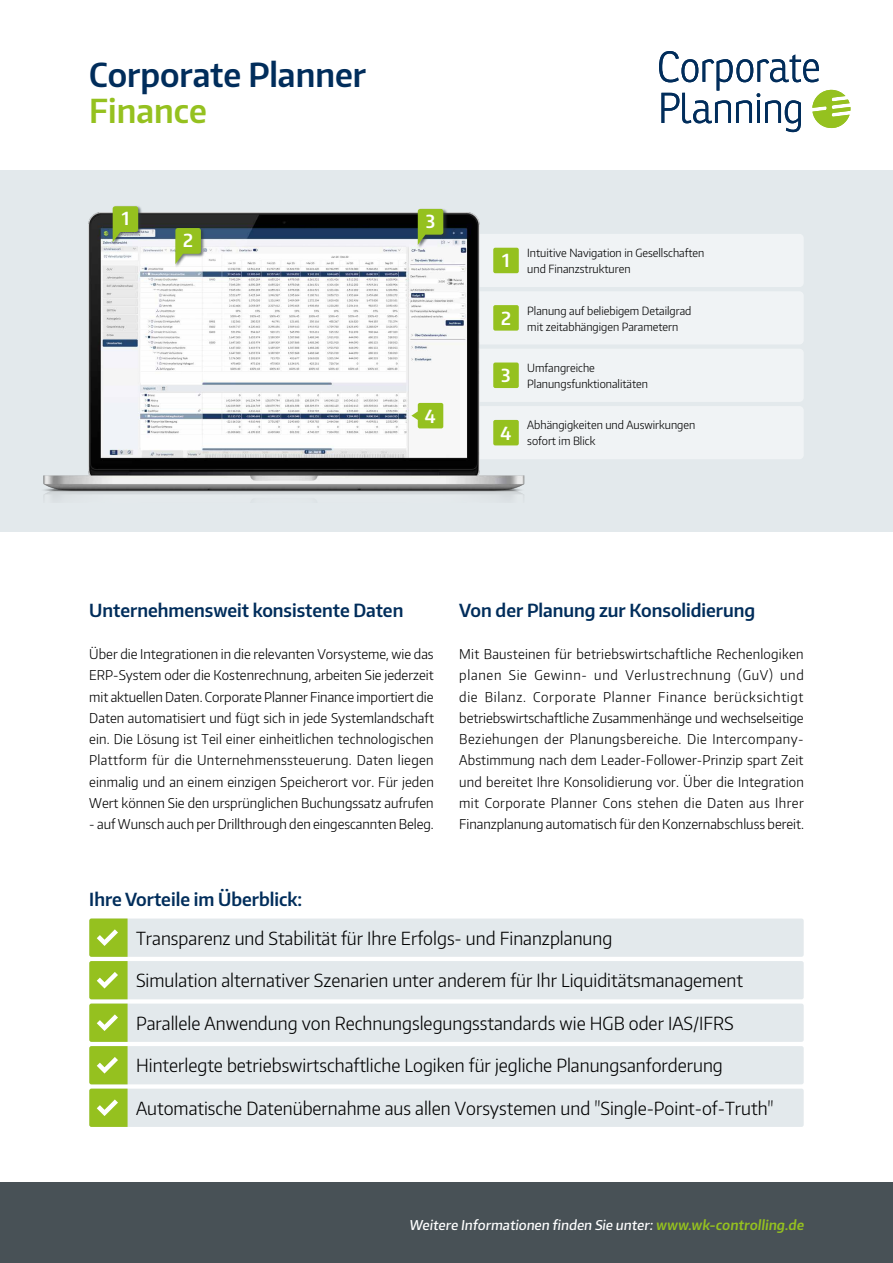
<style>
.page{position:relative;width:893px;height:1263px;background:#fff}
.page>*{position:absolute;margin:0;border:0;box-sizing:border-box;transform-origin:0 0}
.t1{font:700 33px "Encode CP Semi";color:#012d5b}
.t2{font:700 33px "Encode CP Semi";color:#95c11f}
.t3{font:18px "Encode CP Light";color:#000}
.t4{font:700 18px "Encode CP Semi";color:#012d5b}
.t5{font:700 18px "Encode CP Semi";color:#fff}
.t6{font:13.5px/21.3px "Encode CP Light";letter-spacing:.015em;color:#000;text-align:justify}
.t7{font:13.5px "Encode CP Medium";color:#fff}
.t8{font:11.25px/15.9px "Encode CP Light";color:#000}
.s1{font-family:"Encode CP Semi";font-weight:700;color:#95c11f}
</style>
<div class="page">
<svg style="left:659px;top:51px;width:191px;height:81px"></svg>
<div style="left:0;top:1182px;width:893px;height:81px;background:#485156"></div>
<div style="left:89px;top:1089px;width:715px;height:38px;background:#e3e9ec;border-radius:2px"></div>
<div style="left:89px;top:1046px;width:715px;height:38px;background:#e3e9ec;border-radius:2px"></div>
<div style="left:89px;top:1003px;width:715px;height:39px;background:#e3e9ec;border-radius:2px"></div>
<div style="left:89px;top:961px;width:715px;height:38px;background:#e3e9ec;border-radius:2px"></div>
<div style="left:89px;top:918px;width:715px;height:39px;background:#e3e9ec;border-radius:2px"></div>
<div style="left:0;top:170px;width:893px;height:361px;background:#e3e9ec"></div>
<div style="left:459px;top:234px;width:345px;height:53px;background:#f0f3f5;border-radius:4px"></div>
<div style="left:459px;top:291px;width:345px;height:53px;background:#f0f3f5;border-radius:4px"></div>
<div style="left:459px;top:349px;width:345px;height:53px;background:#f0f3f5;border-radius:4px"></div>
<div style="left:459px;top:406px;width:345px;height:53px;background:#f0f3f5;border-radius:4px"></div>
<img style="left:43px;top:213px;width:482px;height:286px">
<div style="left:493px;top:248px;width:26px;height:25px;background:#95c11f;border-radius:2px"></div>
<div style="left:493px;top:305px;width:26px;height:26px;background:#95c11f;border-radius:2px"></div>
<div style="left:493px;top:362px;width:26px;height:26px;background:#95c11f;border-radius:2px"></div>
<div style="left:493px;top:420px;width:26px;height:25px;background:#95c11f;border-radius:2px"></div>
<div style="left:417px;top:208px;width:31px;height:41px;background:#2d373b;opacity:.66"></div>
<svg style="left:418px;top:209px;width:25px;height:36px"></svg>
<div style="left:112px;top:205px;width:31px;height:41px;background:#2d373b;opacity:.66"></div>
<svg style="left:113px;top:206px;width:25px;height:36px"></svg>
<svg style="left:411px;top:403px;width:32px;height:25px"></svg>
<svg style="left:89px;top:918px;width:39px;height:209px;background:#a6cb45"></svg>
<div style="left:175px;top:227px;width:30px;height:41px;background:#2d373b;opacity:.66"></div>
<svg style="left:175px;top:228px;width:26px;height:36px"></svg>
<h1 class="t1" style="left:89px;top:53px;width:278px">Corporate Planner</h1>
<h1 class="t2" style="left:89px;top:89px;width:119px">Finance</h1>
<h2 class="t5" style="left:122px;top:207px;width:9px">1</h2>
<h2 class="t5" style="left:426px;top:209px;width:11px">3</h2>
<h2 class="t5" style="left:183px;top:228px;width:11px">2</h2>
<h2 class="t5" style="left:425px;top:404px;width:12px">4</h2>
<h2 class="t5" style="left:502px;top:249px;width:9px">1</h2>
<h2 class="t5" style="left:501px;top:306px;width:11px">2</h2>
<h2 class="t5" style="left:501px;top:364px;width:11px">3</h2>
<h2 class="t5" style="left:501px;top:421px;width:12px">4</h2>
<p class="t8" style="left:527px;top:245px;width:179px">Intuitive Navigation in Gesellschaften und Finanzstrukturen</p>
<p class="t8" style="left:527px;top:302px;width:166px">Planung auf beliebigem Detailgrad mit zeitabhängigen Parametern</p>
<p class="t8" style="left:527px;top:360px;width:122px">Umfangreiche<br>Planungsfunktionalitäten</p>
<p class="t8" style="left:527px;top:417px;width:169px">Abhängigkeiten und Auswirkungen sofort im Blick</p>
<h2 class="t4" style="left:89px;top:598px;width:316px">Unternehmensweit konsistente Daten</h2>
<p class="t6" style="left:89px;top:643px;width:346px">Über die Integrationen in die relevanten Vorsysteme, wie das ERP-System oder die Kostenrechnung, arbeiten Sie jederzeit mit aktuellen Daten. Corporate Planner Finance importiert die Daten automatisiert und fügt sich in jede Systemlandschaft ein. Die Lösung ist Teil einer einheitlichen technologischen Plattform für die Unternehmenssteuerung. Daten liegen einmalig und an einem einzigen Speicherort vor. Für jeden Wert können Sie den ursprünglichen Buchungssatz aufrufen</p>
<p class="t6" style="left:89px;top:813px;width:346px">- auf Wunsch auch per Drillthrough den eingescannten Beleg.</p>
<h2 class="t4" style="left:89px;top:887px;width:214px">Ihre Vorteile im Überblick:</h2>
<h2 class="t4" style="left:459px;top:598px;width:297px">Von der Planung zur Konsolidierung</h2>
<p class="t6" style="left:459px;top:643px;width:346px;text-align:left">Mit Bausteinen für betriebswirtschaftliche Rechenlogiken planen Sie Gewinn- und Verlustrechnung (GuV) und die Bilanz. Corporate Planner Finance berücksichtigt betriebswirtschaftliche Zusammenhänge und wechselseitige Beziehungen der Planungsbereiche. Die Intercompany-Abstimmung nach dem Leader-Follower-Prinzip spart Zeit und bereitet Ihre Konsolidierung vor. Über die Integration mit Corporate Planner Cons stehen die Daten aus Ihrer Finanzplanung automatisch für den Konzernabschluss bereit.</p>
<h2 class="t3" style="left:136px;top:926px;width:478px">Transparenz und Stabilität für Ihre Erfolgs- und Finanzplanung</h2>
<h2 class="t3" style="left:136px;top:969px;width:608px">Simulation alternativer Szenarien unter anderem für Ihr Liquiditätsmanagement</h2>
<h2 class="t3" style="left:136px;top:1011px;width:599px">Parallele Anwendung von Rechnungslegungsstandards wie HGB oder IAS/IFRS</h2>
<h2 class="t3" style="left:136px;top:1054px;width:588px">Hinterlegte betriebswirtschaftliche Logiken für jegliche Planungsanforderung</h2>
<h2 class="t3" style="left:136px;top:1096px;width:639px">Automatische Datenübernahme aus allen Vorsystemen und "Single-Point-of-Truth"</h2>
<p class="t7" style="left:409px;top:1215px;width:398px">Weitere Informationen finden Sie unter: <span class="s1">www.wk-controlling.de</span></p>
</div>
